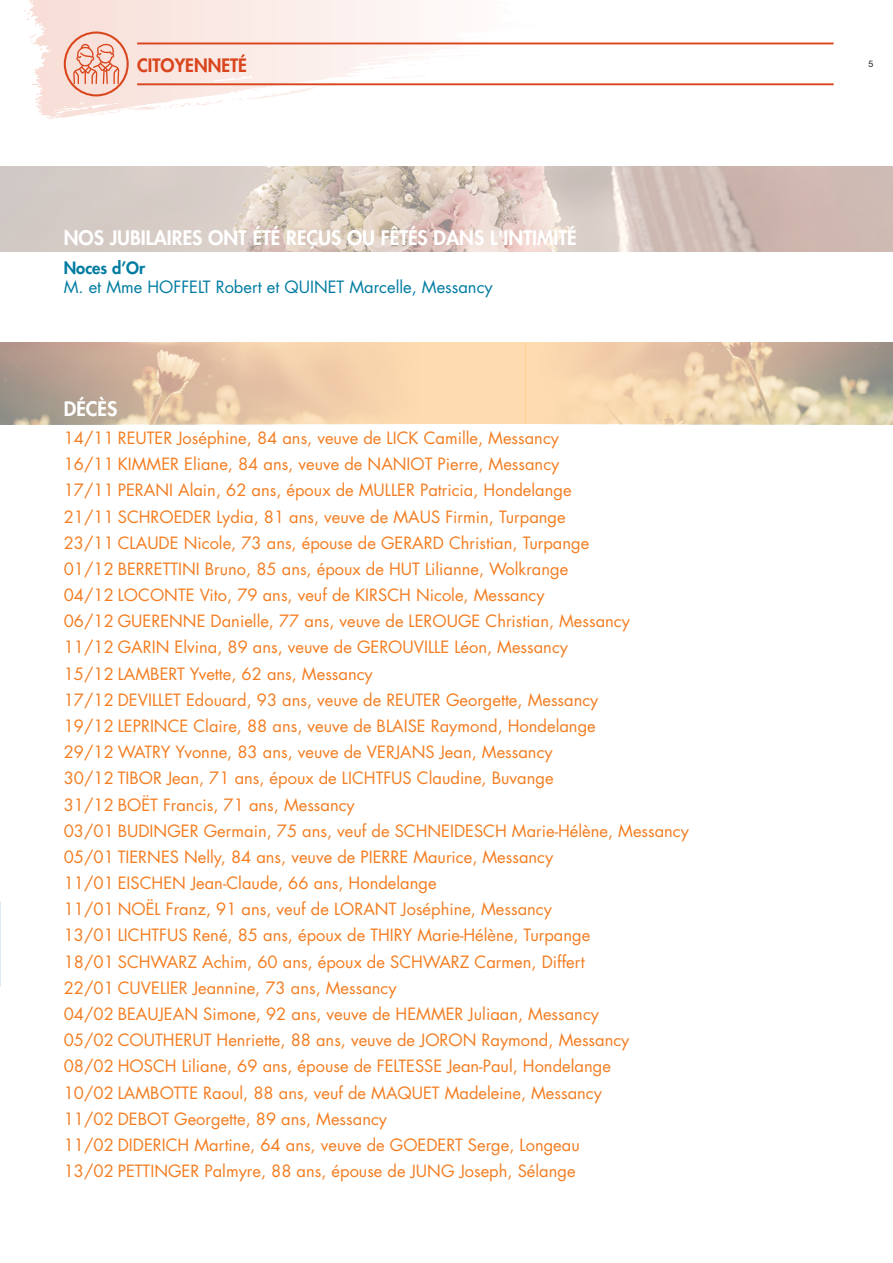
<style>
.page{position:relative;width:893px;height:1263px;background:#fff}
.page>*{position:absolute;margin:0;border:0;box-sizing:border-box;transform-origin:0 0}
.TEXTE{font:800 19.5px "Futura";color:#fff}
.TEXTE-2{font:800 18px "Futura";color:#d9461d}
.TEXTE-3{font:16.5px "Futura";color:#f47d21}
.TEXTE-4{font:16.5px "Futura";color:#007ca1}
.TEXTE-5{font:800 16.5px "Futura";color:#007ca1}
.t1{font:9px "Helvetica Neue";color:#231f20}
</style>
<div class="page">
<hr style="left:0;top:166px;width:1px;height:87px;background:#bac0c0">
<div style="left:525px;top:342px;width:368px;height:82px;background:#fddaaf"></div>
<img style="left:581px;top:342px;width:312px;height:82px">
<div style="left:0;top:342px;width:525px;height:82px;background:#ffdbb0"></div>
<img style="left:0;top:342px;width:370px;height:82px">
<img style="left:0;top:166px;width:893px;height:86px">
<svg style="left:24px;top:0;width:530px;height:119px"></svg>
<hr style="left:137px;top:83px;width:697px;height:2px;background:#d9461d">
<hr style="left:137px;top:43px;width:697px;height:1px;background:#d9461d">
<div style="left:64px;top:32px;width:65px;height:64px;border:2px solid #d9461d;border-radius:50%"></div>
<svg style="left:73px;top:44px;width:46px;height:40px;background:#efb6a6"></svg>
<p class="TEXTE-2" style="left:137px;top:54px;width:111px">CITOYENNETÉ</p>
<p class="TEXTE" style="left:64px;top:226px;width:514px">NOS JUBILAIRES ONT ÉTÉ REÇUS OU FÊTÉS DANS L'INTIMITÉ</p>
<p class="TEXTE-5" style="left:64px;top:257px;width:83px">Noces d’Or</p>
<p class="TEXTE-4" style="left:64px;top:277px;width:430px">M. et Mme HOFFELT Robert et QUINET Marcelle, Messancy</p>
<p class="TEXTE" style="left:64px;top:396px;width:55px">DÉCÈS</p>
<p class="TEXTE-3" style="left:64px;top:427px;width:497px">14/11 REUTER Joséphine, 84 ans, veuve de LICK Camille, Messancy</p>
<p class="TEXTE-3" style="left:64px;top:454px;width:497px">16/11 KIMMER Eliane, 84 ans, veuve de NANIOT Pierre, Messancy</p>
<p class="TEXTE-3" style="left:64px;top:480px;width:509px">17/11 PERANI Alain, 62 ans, époux de MULLER Patricia, Hondelange</p>
<p class="TEXTE-3" style="left:64px;top:506px;width:503px">21/11 SCHROEDER Lydia, 81 ans, veuve de MAUS Firmin, Turpange</p>
<p class="TEXTE-3" style="left:64px;top:532px;width:527px">23/11 CLAUDE Nicole, 73 ans, épouse de GERARD Christian, Turpange</p>
<p class="TEXTE-3" style="left:64px;top:558px;width:506px">01/12 BERRETTINI Bruno, 85 ans, époux de HUT Lilianne, Wolkrange</p>
<p class="TEXTE-3" style="left:64px;top:584px;width:482px">04/12 LOCONTE Vito, 79 ans, veuf de KIRSCH Nicole, Messancy</p>
<p class="TEXTE-3" style="left:64px;top:611px;width:568px">06/12 GUERENNE Danielle, 77 ans, veuve de LEROUGE Christian, Messancy</p>
<p class="TEXTE-3" style="left:64px;top:637px;width:506px">11/12 GARIN Elvina, 89 ans, veuve de GEROUVILLE Léon, Messancy</p>
<p class="TEXTE-3" style="left:64px;top:663px;width:310px">15/12 LAMBERT Yvette, 62 ans, Messancy</p>
<p class="TEXTE-3" style="left:64px;top:689px;width:536px">17/12 DEVILLET Edouard, 93 ans, veuve de REUTER Georgette, Messancy</p>
<p class="TEXTE-3" style="left:64px;top:715px;width:533px">19/12 LEPRINCE Claire, 88 ans, veuve de BLAISE Raymond, Hondelange</p>
<p class="TEXTE-3" style="left:64px;top:742px;width:490px">29/12 WATRY Yvonne, 83 ans, veuve de VERJANS Jean, Messancy</p>
<p class="TEXTE-3" style="left:64px;top:768px;width:491px">30/12 TIBOR Jean, 71 ans, époux de LICHTFUS Claudine, Buvange</p>
<p class="TEXTE-3" style="left:64px;top:794px;width:293px">31/12 BOËT Francis, 71 ans, Messancy</p>
<p class="TEXTE-3" style="left:64px;top:820px;width:627px">03/01 BUDINGER Germain, 75 ans, veuf de SCHNEIDESCH Marie-Hélène, Messancy</p>
<p class="TEXTE-3" style="left:64px;top:846px;width:491px">05/01 TIERNES Nelly, 84 ans, veuve de PIERRE Maurice, Messancy</p>
<p class="TEXTE-3" style="left:64px;top:872px;width:374px">11/01 EISCHEN Jean-Claude, 66 ans, Hondelange</p>
<p class="TEXTE-3" style="left:64px;top:899px;width:490px">11/01 NOËL Franz, 91 ans, veuf de LORANT Joséphine, Messancy</p>
<p class="TEXTE-3" style="left:64px;top:925px;width:528px">13/01 LICHTFUS René, 85 ans, époux de THIRY Marie-Hélène, Turpange</p>
<p class="TEXTE-3" style="left:64px;top:951px;width:522px">18/01 SCHWARZ Achim, 60 ans, époux de SCHWARZ Carmen, Differt</p>
<p class="TEXTE-3" style="left:64px;top:977px;width:334px">22/01 CUVELIER Jeannine, 73 ans, Messancy</p>
<p class="TEXTE-3" style="left:64px;top:1003px;width:537px">04/02 BEAUJEAN Simone, 92 ans, veuve de HEMMER Juliaan, Messancy</p>
<p class="TEXTE-3" style="left:64px;top:1029px;width:567px">05/02 COUTHERUT Henriette, 88 ans, veuve de JORON Raymond, Messancy</p>
<p class="TEXTE-3" style="left:64px;top:1056px;width:549px">08/02 HOSCH Liliane, 69 ans, épouse de FELTESSE Jean-Paul, Hondelange</p>
<p class="TEXTE-3" style="left:64px;top:1082px;width:540px">10/02 LAMBOTTE Raoul, 88 ans, veuf de MAQUET Madeleine, Messancy</p>
<p class="TEXTE-3" style="left:64px;top:1108px;width:325px">11/02 DEBOT Georgette, 89 ans, Messancy</p>
<p class="TEXTE-3" style="left:64px;top:1134px;width:517px">11/02 DIDERICH Martine, 64 ans, veuve de GOEDERT Serge, Longeau</p>
<p class="TEXTE-3" style="left:64px;top:1160px;width:513px">13/02 PETTINGER Palmyre, 88 ans, épouse de JUNG Joseph, Sélange</p>
<p class="t1" style="left:868px;top:59px;width:7px">5</p>
</div>
